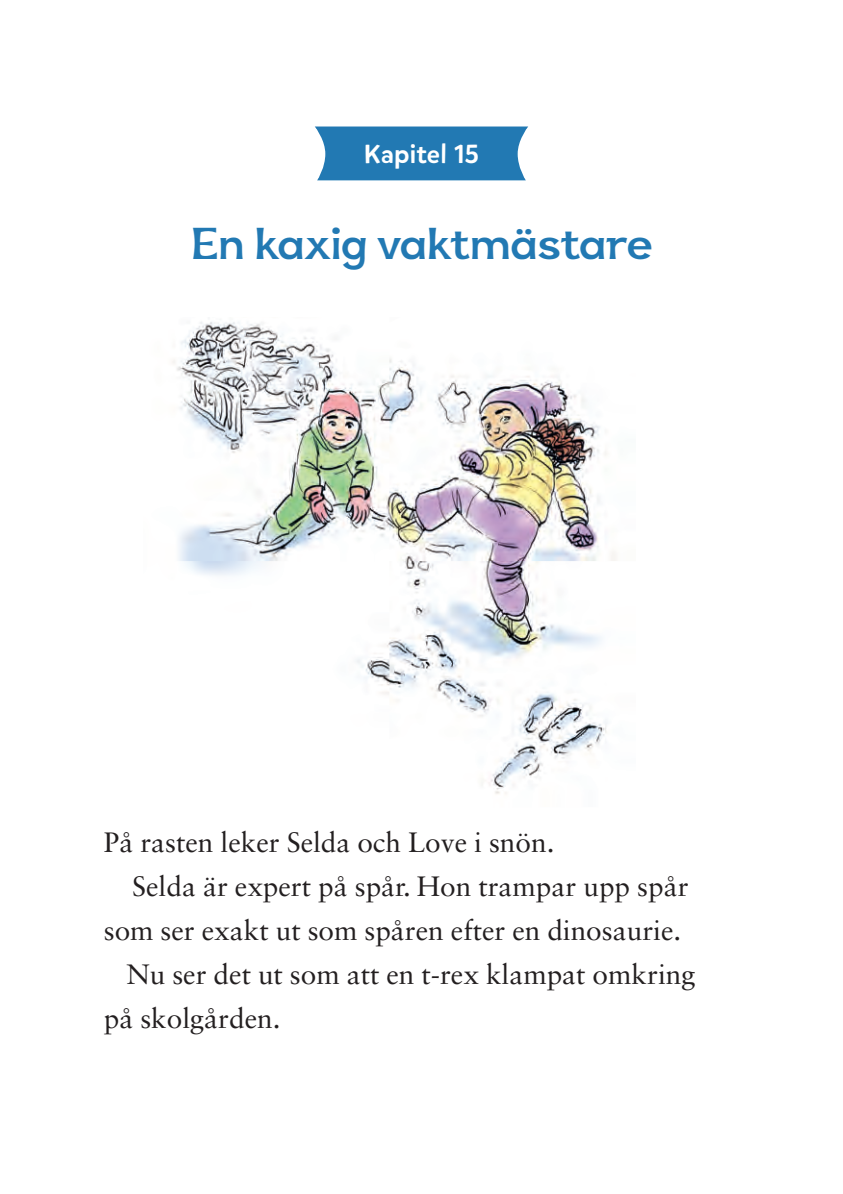
<style>
.page{position:relative;width:843px;height:1194px;background:#fff}
.page>*{position:absolute;margin:0;border:0;box-sizing:border-box;transform-origin:0 0}
.t1{font:42px "Kara No K Text";letter-spacing:-.01em;color:#2279b3}
.t2{font:28px "Sabon LT Std";color:#231f20}
.t3{font:500 26px "Mikado";letter-spacing:.005em;color:#fff}
</style>
<div class="page">
<svg style="left:315px;top:126px;width:213px;height:55px;background:#3484b9"></svg>
<img style="left:172px;top:322px;width:444px;height:472px">
<p class="t3" style="left:364px;top:138px;width:116px">Kapitel 15</p>
<h1 class="t1" style="left:190px;top:215px;width:463px">En kaxig vaktmästare</h1>
<p class="t2" style="left:104px;top:825px;width:452px">På rasten leker Selda och Love i snön.</p>
<p class="t2" style="left:132px;top:869px;width:557px">Selda är expert på spår. Hon trampar upp spår</p>
<p class="t2" style="left:104px;top:913px;width:579px">som ser exakt ut som spåren efter en dinosaurie.</p>
<p class="t2" style="left:126px;top:957px;width:570px">Nu ser det ut som att en t-rex klampat omkring</p>
<p class="t2" style="left:104px;top:1001px;width:178px">på skolgården.</p>
</div>
